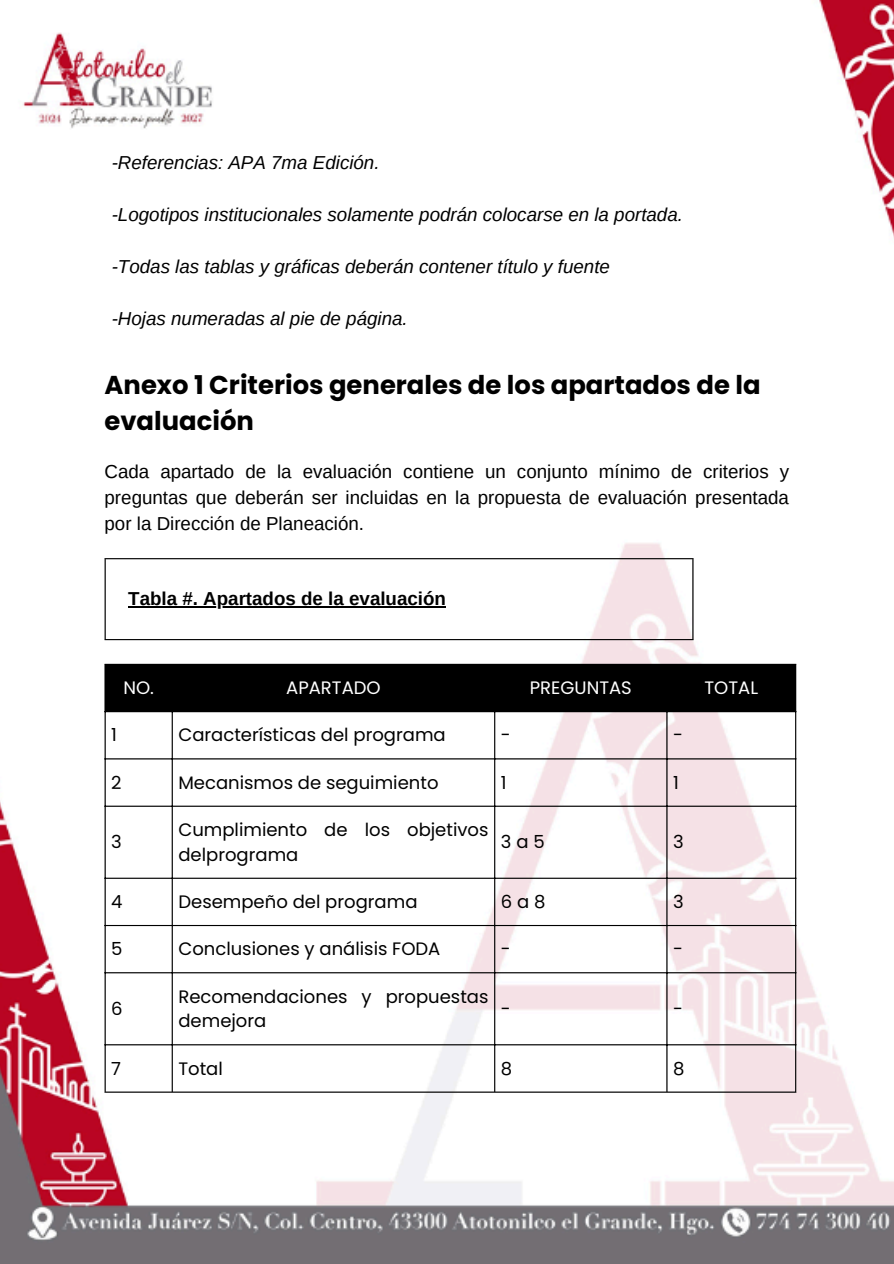
<style>
.page{position:relative;width:894px;height:1264px;background:#fff}
.page>*{position:absolute;margin:0;border:0;box-sizing:border-box;transform-origin:0 0}
.t1{font:700 25.8px/36px "Poppins";color:#000}
.t2{font:italic 18.75px "Arimo";color:#000}
.t3{font:18.75px/25.8px "Arimo";color:#000;text-align:justify}
.t4{font:700 18.75px "Arimo";color:#000}
.t5{font:18px/24.8px "Poppins";color:#000}
.t6{font:18px "Poppins";color:#fff}
</style>
<div class="page">
<img style="left:0;top:0;width:893px;height:1263px">
<hr style="left:128px;top:606px;width:318px;height:1px;background:#000">
<hr style="left:104px;top:559px;width:2px;height:80px;background:#000">
<hr style="left:692px;top:559px;width:1px;height:80px;background:#000">
<hr style="left:104px;top:558px;width:589px;height:1px;background:#000">
<hr style="left:104px;top:639px;width:589px;height:1px;background:#000">
<div style="left:106px;top:665px;width:688px;height:46px;background:#000"></div>
<hr style="left:104px;top:665px;width:2px;height:426px;background:#000">
<hr style="left:172px;top:665px;width:1px;height:426px;background:#000">
<hr style="left:494px;top:665px;width:1px;height:426px;background:#000">
<hr style="left:666px;top:665px;width:1px;height:426px;background:#000">
<hr style="left:794px;top:665px;width:2px;height:426px;background:#000">
<hr style="left:104px;top:663px;width:692px;height:2px;background:#000">
<hr style="left:104px;top:711px;width:692px;height:1px;background:#000">
<hr style="left:104px;top:758px;width:692px;height:1px;background:#000">
<hr style="left:104px;top:805px;width:692px;height:1px;background:#000">
<hr style="left:104px;top:877px;width:692px;height:1px;background:#000">
<hr style="left:104px;top:924px;width:692px;height:2px;background:#000">
<hr style="left:104px;top:972px;width:692px;height:1px;background:#000">
<hr style="left:104px;top:1044px;width:692px;height:1px;background:#000">
<hr style="left:104px;top:1091px;width:692px;height:1px;background:#000">
<p class="t2" style="left:112px;top:152px;width:269px">-Referencias: APA 7ma Edición.</p>
<p class="t2" style="left:112px;top:204px;width:572px">-Logotipos institucionales solamente podrán colocarse en la portada.</p>
<p class="t2" style="left:112px;top:256px;width:499px">-Todas las tablas y gráficas deberán contener título y fuente</p>
<p class="t2" style="left:112px;top:308px;width:297px">-Hojas numeradas al pie de página.</p>
<p class="t1" style="left:104px;top:367px;width:657px">Anexo 1 Criterios generales de los apartados de la evaluación</p>
<p class="t3" style="left:104px;top:458px;width:685px">Cada apartado de la evaluación contiene un conjunto mínimo de criterios y preguntas que deberán ser incluidas en la propuesta de evaluación presentada por la Dirección de Planeación.</p>
<p class="t4" style="left:128px;top:588px;width:319px">Tabla #. Apartados de la evaluación</p>
<p class="t6" style="left:123px;top:675px;width:32px">NO.</p>
<p class="t6" style="left:286px;top:675px;width:96px">APARTADO</p>
<p class="t6" style="left:529px;top:675px;width:103px">PREGUNTAS</p>
<h2 class="t6" style="left:704px;top:675px;width:55px">TOTAL</h2>
<h1 class="t5" style="left:111px;top:722px;width:7px">1</h1>
<p class="t5" style="left:178px;top:722px;width:269px">Características del programa</p>
<p class="t5" style="left:501px;top:722px;width:11px">-</p>
<p class="t5" style="left:673px;top:722px;width:11px">-</p>
<p class="t5" style="left:111px;top:770px;width:12px">2</p>
<p class="t5" style="left:178px;top:770px;width:261px">Mecanismos de seguimiento</p>
<p class="t5" style="left:501px;top:770px;width:7px">1</p>
<p class="t5" style="left:673px;top:770px;width:7px">1</p>
<p class="t5" style="left:111px;top:829px;width:12px">3</p>
<p class="t5" style="left:178px;top:817px;width:311px">Cumplimiento de los objetivos delprograma</p>
<p class="t5" style="left:501px;top:829px;width:45px">3a5</p>
<p class="t5" style="left:673px;top:829px;width:12px">3</p>
<p class="t5" style="left:111px;top:889px;width:13px">4</p>
<p class="t5" style="left:178px;top:889px;width:240px">Desempeño del programa</p>
<p class="t5" style="left:501px;top:889px;width:46px">6a8</p>
<p class="t5" style="left:673px;top:889px;width:12px">3</p>
<p class="t5" style="left:111px;top:936px;width:13px">5</p>
<p class="t5" style="left:178px;top:936px;width:263px">Conclusiones y análisis FODA</p>
<p class="t5" style="left:501px;top:936px;width:11px">-</p>
<p class="t5" style="left:673px;top:936px;width:11px">-</p>
<p class="t5" style="left:111px;top:996px;width:13px">6</p>
<p class="t5" style="left:178px;top:983px;width:311px">Recomendaciones y propuestas demejora</p>
<p class="t5" style="left:501px;top:996px;width:11px">-</p>
<p class="t5" style="left:673px;top:996px;width:11px">-</p>
<p class="t5" style="left:111px;top:1055px;width:11px">7</p>
<p class="t5" style="left:178px;top:1055px;width:46px">Total</p>
<p class="t5" style="left:501px;top:1055px;width:13px">8</p>
<p class="t5" style="left:673px;top:1055px;width:13px">8</p>
</div>
